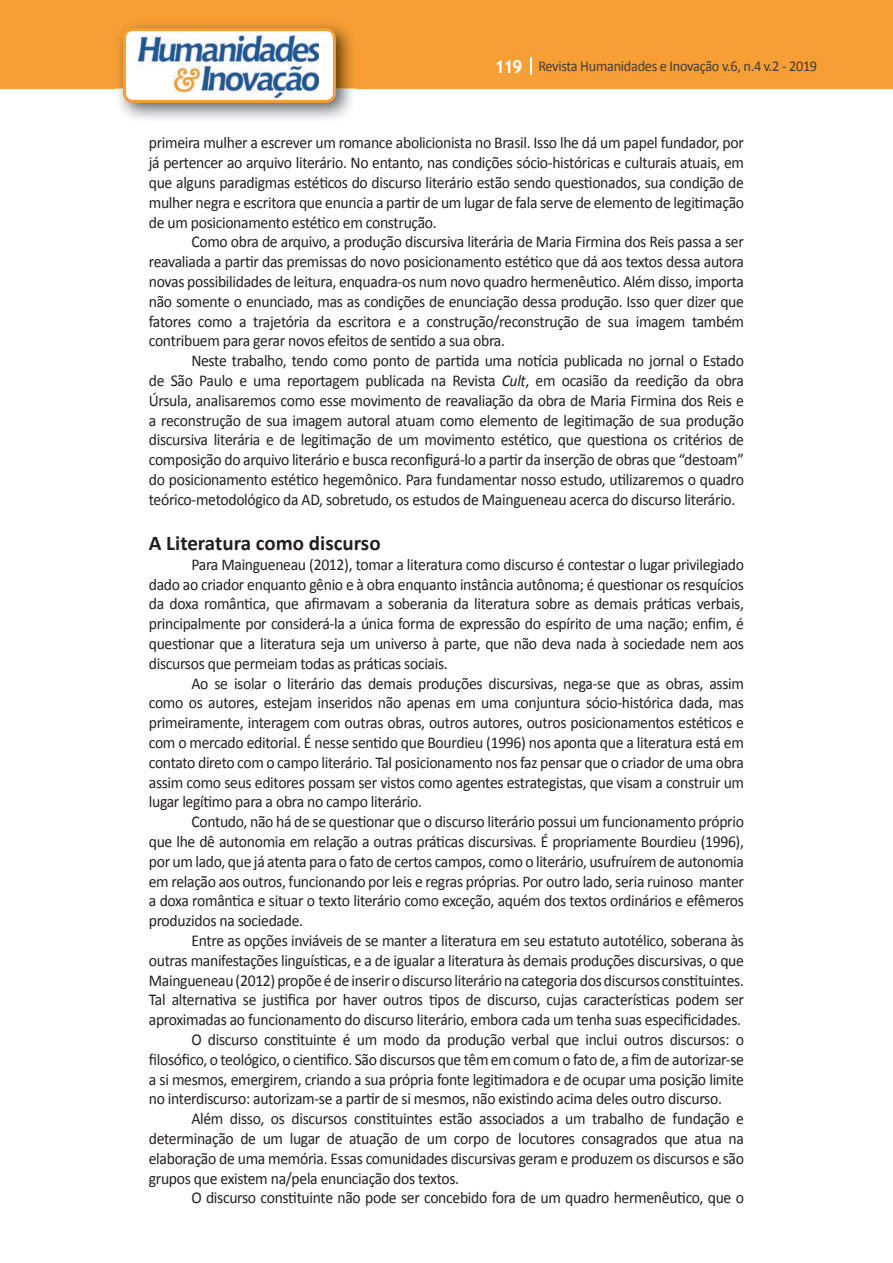
<style>
.page{position:relative;width:893px;height:1263px;background:#fff}
.page>*{position:absolute;margin:0;border:0;box-sizing:border-box;transform-origin:0 0}
.t1{font:700 21px "Calibri";color:#231f20}
.t2{font:16.5px/19.8px "Calibri";letter-spacing:-.02em;color:#231f20;text-align:justify;scale:.95 1}
.t3{font:15px "Calibri";letter-spacing:-.02em;color:#3e3e3f;scale:.95 1}
.s1{font-family:"Trebuchet MS";font-weight:700;font-size:18px;color:#fff}
.s2{font-style:italic}
</style>
<div class="page">
<div style="left:0;top:0;width:893px;height:88px;background:#f79e34"></div>
<svg style="left:530px;top:57px;width:2px;height:18px"></svg>
<img style="left:115px;top:24px;width:241px;height:95px">
<svg style="left:123px;top:28px;width:213px;height:75px"></svg>
<p class="t3" style="left:495px;top:57px;width:341px"><span class="s1">119</span> Revista Humanidades e Inovação v.6, n.4 v.2 - 2019</p>
<p class="t2" style="left:149px;top:133px;width:628px">primeira mulher a escrever um romance abolicionista no Brasil. Isso lhe dá um papel fundador, por já pertencer ao arquivo literário. No entanto, nas condições sócio-históricas e culturais atuais, em que alguns paradigmas estéticos do discurso literário estão sendo questionados, sua condição de mulher negra e escritora que enuncia a partir de um lugar de fala serve de elemento de legitimação de um posicionamento estético em construção.</p>
<p class="t2" style="left:149px;top:232px;width:628px;text-indent:43px">Como obra de arquivo, a produção discursiva literária de Maria Firmina dos Reis passa a ser reavaliada a partir das premissas do novo posicionamento estético que dá aos textos dessa autora novas possibilidades de leitura, enquadra-os num novo quadro hermenêutico. Além disso, importa não somente o enunciado, mas as condições de enunciação dessa produção. Isso quer dizer que fatores como a trajetória da escritora e a construção/reconstrução de sua imagem também contribuem para gerar novos efeitos de sentido a sua obra.</p>
<p class="t2" style="left:149px;top:351px;width:628px;text-indent:43px">Neste trabalho, tendo como ponto de partida uma notícia publicada no jornal o Estado de São Paulo e uma reportagem publicada na Revista <span class="s2">Cult</span>, em ocasião da reedição da obra Úrsula, analisaremos como esse movimento de reavaliação da obra de Maria Firmina dos Reis e a reconstrução de sua imagem autoral atuam como elemento de legitimação de sua produção discursiva literária e de legitimação de um movimento estético, que questiona os critérios de composição do arquivo literário e busca reconfigurá-lo a partir da inserção de obras que “destoam” do posicionamento estético hegemônico. Para fundamentar nosso estudo, utilizaremos o quadro teórico-metodológico da AD, sobretudo, os estudos de Maingueneau acerca do discurso literário.</p>
<p class="t1" style="left:149px;top:529px;width:233px">A Literatura como discurso</p>
<p class="t2" style="left:149px;top:554px;width:628px;text-indent:43px">Para Maingueneau (2012), tomar a literatura como discurso é contestar o lugar privilegiado dado ao criador enquanto gênio e à obra enquanto instância autônoma; é questionar os resquícios da doxa romântica, que afirmavam a soberania da literatura sobre as demais práticas verbais, principalmente por considerá-la a única forma de expressão do espírito de uma nação; enfim, é questionar que a literatura seja um universo à parte, que não deva nada à sociedade nem aos discursos que permeiam todas as práticas sociais.</p>
<p class="t2" style="left:149px;top:673px;width:628px;text-indent:43px">Ao se isolar o literário das demais produções discursivas, nega-se que as obras, assim como os autores, estejam inseridos não apenas em uma conjuntura sócio-histórica dada, mas primeiramente, interagem com outras obras, outros autores, outros posicionamentos estéticos e com o mercado editorial. É nesse sentido que Bourdieu (1996) nos aponta que a literatura está em contato direto com o campo literário. Tal posicionamento nos faz pensar que o criador de uma obra assim como seus editores possam ser vistos como agentes estrategistas, que visam a construir um lugar legítimo para a obra no campo literário.</p>
<p class="t2" style="left:149px;top:812px;width:628px;text-indent:43px">Contudo, não há de se questionar que o discurso literário possui um funcionamento próprio que lhe dê autonomia em relação a outras práticas discursivas. É propriamente Bourdieu (1996), por um lado, que já atenta para o fato de certos campos, como o literário, usufruírem de autonomia em relação aos outros, funcionando por leis e regras próprias. Por outro lado, seria ruinoso manter a doxa romântica e situar o texto literário como exceção, aquém dos textos ordinários e efêmeros produzidos na sociedade.</p>
<p class="t2" style="left:191px;top:931px;width:583px">Entre as opções inviáveis de se manter a literatura em seu estatuto autotélico, soberana às</p>
<p class="t2" style="left:149px;top:950px;width:628px">outras manifestações linguísticas, e a de igualar a literatura às demais produções discursivas, o que</p>
<p class="t2" style="left:149px;top:970px;width:628px">Maingueneau (2012) propõe é de inserir o discurso literário na categoria dos discursos constituintes.</p>
<p class="t2" style="left:149px;top:990px;width:628px">Tal alternativa se justifica por haver outros tipos de discurso, cujas características podem ser</p>
<p class="t2" style="left:149px;top:1010px;width:625px">aproximadas ao funcionamento do discurso literário, embora cada um tenha suas especificidades.</p>
<p class="t2" style="left:191px;top:1030px;width:583px">O discurso constituinte é um modo da produção verbal que inclui outros discursos: o</p>
<p class="t2" style="left:149px;top:1049px;width:628px">filosófico, o teológico, o cientifico. São discursos que têm em comum o fato de, a fim de autorizar-se</p>
<p class="t2" style="left:149px;top:1069px;width:628px">a si mesmos, emergirem, criando a sua própria fonte legitimadora e de ocupar uma posição limite</p>
<p class="t2" style="left:149px;top:1089px;width:605px">no interdiscurso: autorizam-se a partir de si mesmos, não existindo acima deles outro discurso.</p>
<p class="t2" style="left:191px;top:1109px;width:583px">Além disso, os discursos constituintes estão associados a um trabalho de fundação e</p>
<p class="t2" style="left:149px;top:1129px;width:628px">determinação de um lugar de atuação de um corpo de locutores consagrados que atua na</p>
<p class="t2" style="left:149px;top:1148px;width:628px">elaboração de uma memória. Essas comunidades discursivas geram e produzem os discursos e são</p>
<p class="t2" style="left:149px;top:1168px;width:328px">grupos que existem na/pela enunciação dos textos.</p>
<p class="t2" style="left:191px;top:1188px;width:583px">O discurso constituinte não pode ser concebido fora de um quadro hermenêutico, que o</p>
</div>
